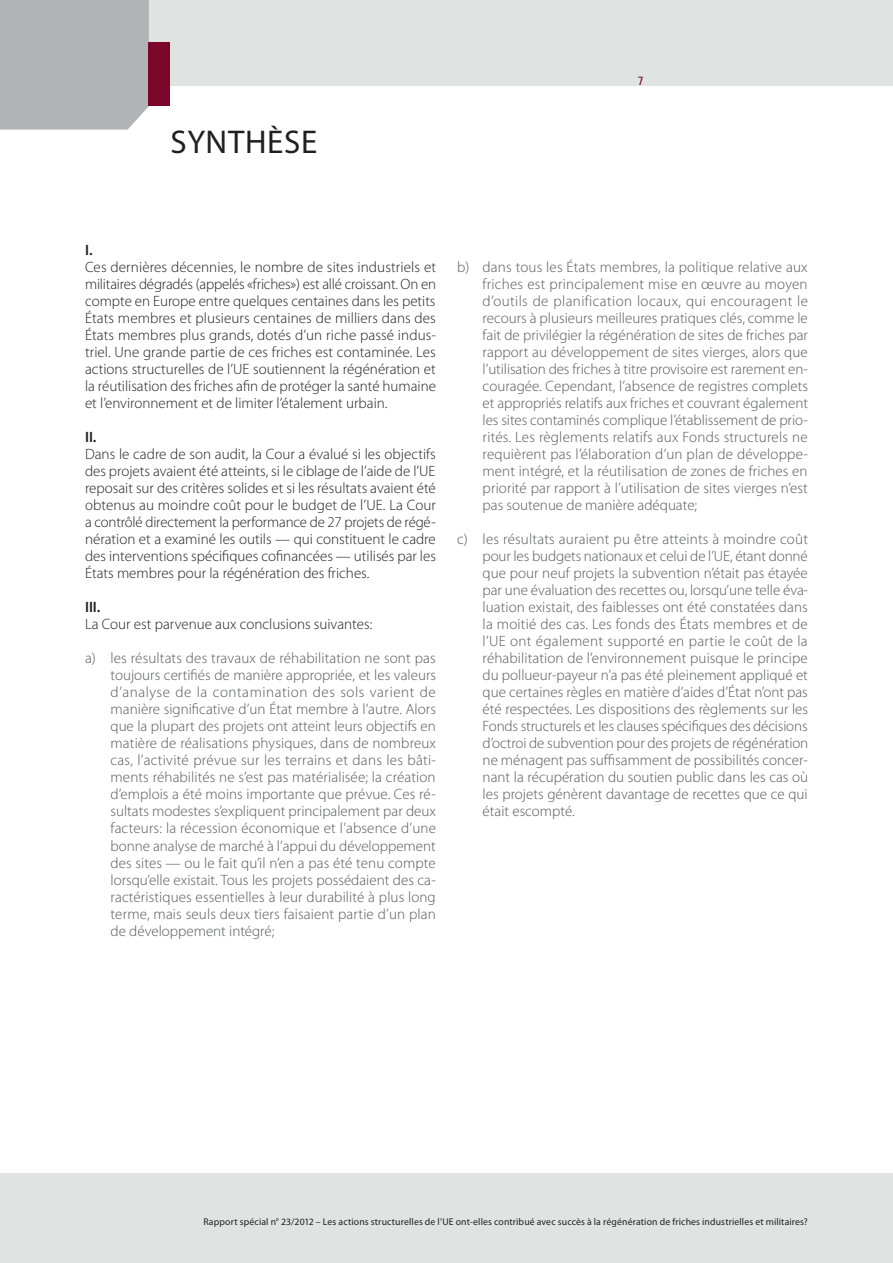
<style>
.page{position:relative;width:893px;height:1263px;background:#fff}
.page>*{position:absolute;margin:0;border:0;box-sizing:border-box;transform-origin:0 0}
.D_01_-_SYN_TITRE_1{font:33px "Myriad Pro";letter-spacing:.02em;color:#231f20}
.t1{font:300 15px/17px "Myriad Pro";color:#57585a;text-align:justify}
.D_03_-_SYN_TEXTE_COU{font:300 15px/17px "Myriad Pro";color:#231f20;text-align:justify}
.D_02_-_SYN_CHIFFRES{font:600 15px "Myriad Pro";color:#231f20}
.t2{font:condensed 12px "Univers LT Std";color:#7a062a}
.t3{font:9.75px "Myriad Pro";letter-spacing:.015em;color:#231f20}
</style>
<div class="page">
<div style="left:0;top:1174px;width:893px;height:89px;background:#dfe3e2"></div>
<div style="left:0;top:0;width:893px;height:85px;background:#dfe3e2"></div>
<div style="left:0;top:0;width:149px;height:130px;background:#b2b3b7"></div>
<div style="left:149px;top:43px;width:21px;height:63px;background:#7a062a"></div>
<p class="D_01_-_SYN_TITRE_1" style="left:170px;top:124px;width:148px">SYNTHÈSE</p>
<p class="t2" style="left:638px;top:73px;width:7px">7</p>
<p class="D_02_-_SYN_CHIFFRES" style="left:85px;top:242px;width:9px">I.</p>
<p class="D_03_-_SYN_TEXTE_COU" style="left:85px;top:259px;width:353px">Ces dernières décennies, le nombre de sites industriels et militaires dégradés (appelés «friches») est allé croissant. On en compte en Europe entre quelques centaines dans les petits États membres et plusieurs centaines de milliers dans des États membres plus grands, dotés d’un riche passé indus&shy;triel. Une grande partie de ces friches est contaminée. Les actions structurelles de l’UE soutiennent la régénération et la réutilisation des friches afin de protéger la santé humaine et l’environnement et de limiter l’étalement urbain.</p>
<p class="D_02_-_SYN_CHIFFRES" style="left:85px;top:429px;width:13px">II.</p>
<p class="D_03_-_SYN_TEXTE_COU" style="left:85px;top:446px;width:352px">Dans le cadre de son audit, la Cour a évalué si les objectifs des projets avaient été atteints, si le ciblage de l’aide de l’UE reposait sur des critères solides et si les résultats avaient été obtenus au moindre coût pour le budget de l’UE. La Cour a contrôlé directement la performance de 27 projets de régé&shy;nération et a examiné les outils — qui constituent le cadre des interventions spécifiques cofinancées — utilisés par les États membres pour la régénération des friches.</p>
<p class="D_02_-_SYN_CHIFFRES" style="left:85px;top:599px;width:17px">III.</p>
<p class="D_03_-_SYN_TEXTE_COU" style="left:85px;top:616px;width:289px">La Cour est parvenue aux conclusions suivantes:</p>
<p class="t1" style="left:111px;top:650px;width:327px;text-indent:-26px">a) les résultats des travaux de réhabilitation ne sont pas toujours certifiés de manière appropriée, et les valeurs d’analyse de la contamination des sols varient de manière significative d’un État membre à l’autre. Alors que la plupart des projets ont atteint leurs objectifs en matière de réalisations physiques, dans de nombreux cas, l’activité prévue sur les terrains et dans les bâti&shy;ments réhabilités ne s’est pas matérialisée; la création d’emplois a été moins importante que prévue. Ces ré&shy;sultats modestes s’expliquent principalement par deux facteurs: la récession économique et l’absence d’une bonne analyse de marché à l’appui du développement des sites — ou le fait qu’il n’en a pas été tenu compte lorsqu’elle existait. Tous les projets possédaient des ca&shy;ractéristiques essentielles à leur durabilité à plus long terme, mais seuls deux tiers faisaient partie d’un plan de développement intégré;</p>
<p class="t1" style="left:483px;top:259px;width:327px;text-indent:-26px">b) dans tous les États membres, la politique relative aux friches est principalement mise en œuvre au moyen d’outils de planification locaux, qui encouragent le recours à plusieurs meilleures pratiques clés, comme le fait de privilégier la régénération de sites de friches par rapport au développement de sites vierges, alors que l’utilisation des friches à titre provisoire est rarement en&shy;couragée. Cependant, l’absence de registres complets et appropriés relatifs aux friches et couvrant également les sites contaminés complique l’établissement de prio&shy;rités. Les règlements relatifs aux Fonds structurels ne requièrent pas l’élaboration d’un plan de développe&shy;ment intégré, et la réutilisation de zones de friches en priorité par rapport à l’utilisation de sites vierges n’est pas soutenue de manière adéquate;</p>
<p class="t1" style="left:483px;top:531px;width:327px;text-indent:-26px">c) les résultats auraient pu être atteints à moindre coût pour les budgets nationaux et celui de l’UE, étant donné que pour neuf projets la subvention n’était pas étayée par une évaluation des recettes ou, lorsqu’une telle éva&shy;luation existait, des faiblesses ont été constatées dans la moitié des cas. Les fonds des États membres et de l’UE ont également supporté en partie le coût de la réhabilitation de l’environnement puisque le principe du pollueur-payeur n’a pas été pleinement appliqué et que certaines règles en matière d’aides d’État n’ont pas été respectées. Les dispositions des règlements sur les Fonds structurels et les clauses spécifiques des décisions d’octroi de subvention pour des projets de régénération ne ménagent pas suffisamment de possibilités concer&shy;nant la récupération du soutien public dans les cas où les projets génèrent davantage de recettes que ce qui était escompté.</p>
<p class="t3" style="left:204px;top:1216px;width:606px">Rapport spécial n° 23/2012 – Les actions structurelles de l’UE ont-elles contribué avec succès à la régénération de friches industrielles et militaires?</p>
</div>
